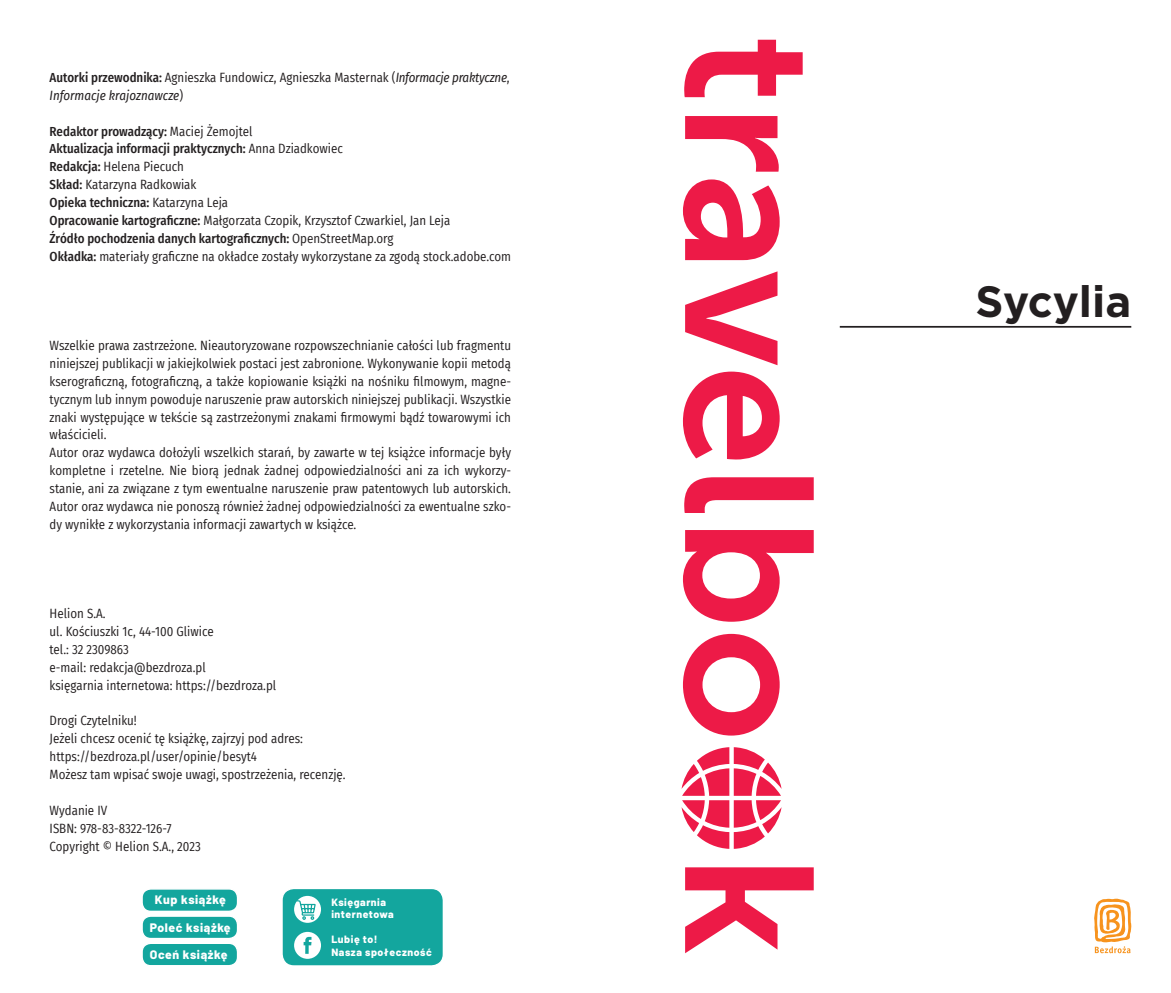
<style>
.page{position:relative;width:1171px;height:993px;background:#fff}
.page>*{position:absolute;margin:0;border:0;box-sizing:border-box;transform-origin:0 0}
.t1{font:700 43.75px "Gotham";letter-spacing:-.005em;color:#231f20}
.t2{font:13.12px/17.8px "Fira Sans Condensed";color:#231f20}
.t3{font:italic 13.12px/17.8px "Fira Sans Condensed";color:#231f20}
.t4{font:800 12.25px "Barlow";letter-spacing:.05em;color:#fff}
.t5{font:800 10.5px/12.2px "Barlow";letter-spacing:.05em;color:#fff}
.s1{font-weight:500;font-style:normal}
.s2{font-style:normal}
.s3{font-weight:500}
</style>
<div class="page">
<svg style="left:1094px;top:898px;width:38px;height:54px"></svg>
<hr style="left:840px;top:326px;width:291px;height:1px;background:#231f20">
<svg style="left:684px;top:40px;width:118px;height:57px"></svg>
<svg style="left:685px;top:116px;width:94px;height:56px"></svg>
<svg style="left:683px;top:179px;width:96px;height:81px"></svg>
<svg style="left:685px;top:271px;width:92px;height:94px"></svg>
<svg style="left:683px;top:371px;width:96px;height:88px"></svg>
<svg style="left:684px;top:477px;width:130px;height:36px"></svg>
<svg style="left:683px;top:530px;width:131px;height:91px"></svg>
<svg style="left:683px;top:633px;width:96px;height:102px"></svg>
<svg style="left:685px;top:867px;width:129px;height:85px"></svg>
<svg style="left:681px;top:747px;width:100px;height:101px"></svg>
<div style="left:142px;top:915px;width:96px;height:23px;background:#13a69e;border-radius:9px"></div>
<div style="left:141px;top:915px;width:97px;height:23px;border:1px solid #fff;border-radius:9px"></div>
<div style="left:142px;top:942px;width:96px;height:23px;background:#13a69e;border-radius:9px"></div>
<div style="left:141px;top:942px;width:97px;height:24px;border:1px solid #fff;border-radius:9px"></div>
<div style="left:142px;top:888px;width:96px;height:23px;background:#13a69e;border-radius:9px"></div>
<div style="left:141px;top:887px;width:97px;height:24px;border:1px solid #fff;border-radius:9px"></div>
<div style="left:282px;top:888px;width:161px;height:77px;background:#13a69e;border-radius:12px"></div>
<div style="left:281px;top:887px;width:163px;height:79px;border:1px solid #fff;border-radius:12px"></div>
<div style="left:294px;top:931px;width:27px;height:27px;background:#fff;border-radius:50%"></div>
<svg style="left:304px;top:936px;width:7px;height:17px"></svg>
<svg style="left:294px;top:895px;width:27px;height:27px"></svg>
<svg style="left:296px;top:899px;width:20px;height:24px"></svg>
<p class="t3" style="left:50px;top:68px;width:461px"><span class="s1">Autorki przewodnika:</span> <span class="s2">Agnieszka Fundowicz, Agnieszka Masternak (</span>Informacje praktyczne<span class="s2">,<br></span>Informacje krajoznawcze<span class="s2">)</span></p>
<p class="t2" style="left:50px;top:122px;width:463px"><span class="s3">Redaktor prowadzący:</span> Maciej Żemojtel<br><span class="s3">Aktualizacja informacji praktycznych:</span> Anna Dziadkowiec<br><span class="s3">Redakcja:</span> Helena Piecuch<br><span class="s3">Skład:</span> Katarzyna Radkowiak<br><span class="s3">Opieka techniczna:</span> Katarzyna Leja<br><span class="s3">Opracowanie kartograficzne:</span> Małgorzata Czopik, Krzysztof Czwarkiel, Jan Leja<br><span class="s3">Źródło pochodzenia danych kartograficznych:</span> OpenStreetMap.org<br><span class="s3">Okładka:</span> materiały graficzne na okładce zostały wykorzystane za zgodą stock.adobe.com</p>
<p class="t2" style="left:50px;top:336px;width:463px">Wszelkie prawa zastrzeżone. Nieautoryzowane rozpowszechnianie całości lub fragmentu niniejszej publikacji w jakiejkolwiek postaci jest zabronione. Wykonywanie kopii metodą kserograficzną, fotograficzną, a także kopiowanie książki na nośniku filmowym, magne&shy;tycznym lub innym powoduje naruszenie praw autorskich niniejszej publikacji. Wszystkie znaki występujące w tekście są zastrzeżonymi znakami firmowymi bądź towarowymi ich właścicieli.<br>Autor oraz wydawca dołożyli wszelkich starań, by zawarte w tej książce informacje były kompletne i rzetelne. Nie biorą jednak żadnej odpowiedzialności ani za ich wykorzy&shy;stanie, ani za związane z tym ewentualne naruszenie praw patentowych lub autorskich.<br>Autor oraz wydawca nie ponoszą również żadnej odpowiedzialności za ewentualne szko&shy;dy wynikłe z wykorzystania informacji zawartych w książce.</p>
<p class="t2" style="left:50px;top:604px;width:228px">Helion S.A.<br>ul. Kościuszki 1c, 44-100 Gliwice<br>tel.: 32 2309863<br>e-mail: redakcja@bezdroza.pl<br>księgarnia internetowa: https://bezdroza.pl</p>
<p class="t2" style="left:50px;top:711px;width:297px">Drogi Czytelniku!<br>Jeżeli chcesz ocenić tę książkę, zajrzyj pod adres: https://bezdroza.pl/user/opinie/besyt4<br>Możesz tam wpisać swoje uwagi, spostrzeżenia, recenzję.</p>
<p class="t2" style="left:50px;top:800px;width:153px">Wydanie IV<br>ISBN: 978-83-8322-126-7<br>Copyright © Helion S.A., 2023</p>
<p class="t4" style="left:155px;top:890px;width:72px">Kup książkę</p>
<p class="t5" style="left:331px;top:895px;width:64px">Księgarnia internetowa</p>
<p class="t5" style="left:331px;top:932px;width:102px">Lubię to!<br>Nasza społeczność</p>
<p class="t4" style="left:150px;top:918px;width:82px">Poleć książkę</p>
<p class="t4" style="left:150px;top:945px;width:79px">Oceń książkę</p>
<h1 class="t1" style="left:975px;top:272px;width:157px">Sycylia</h1>
</div>
